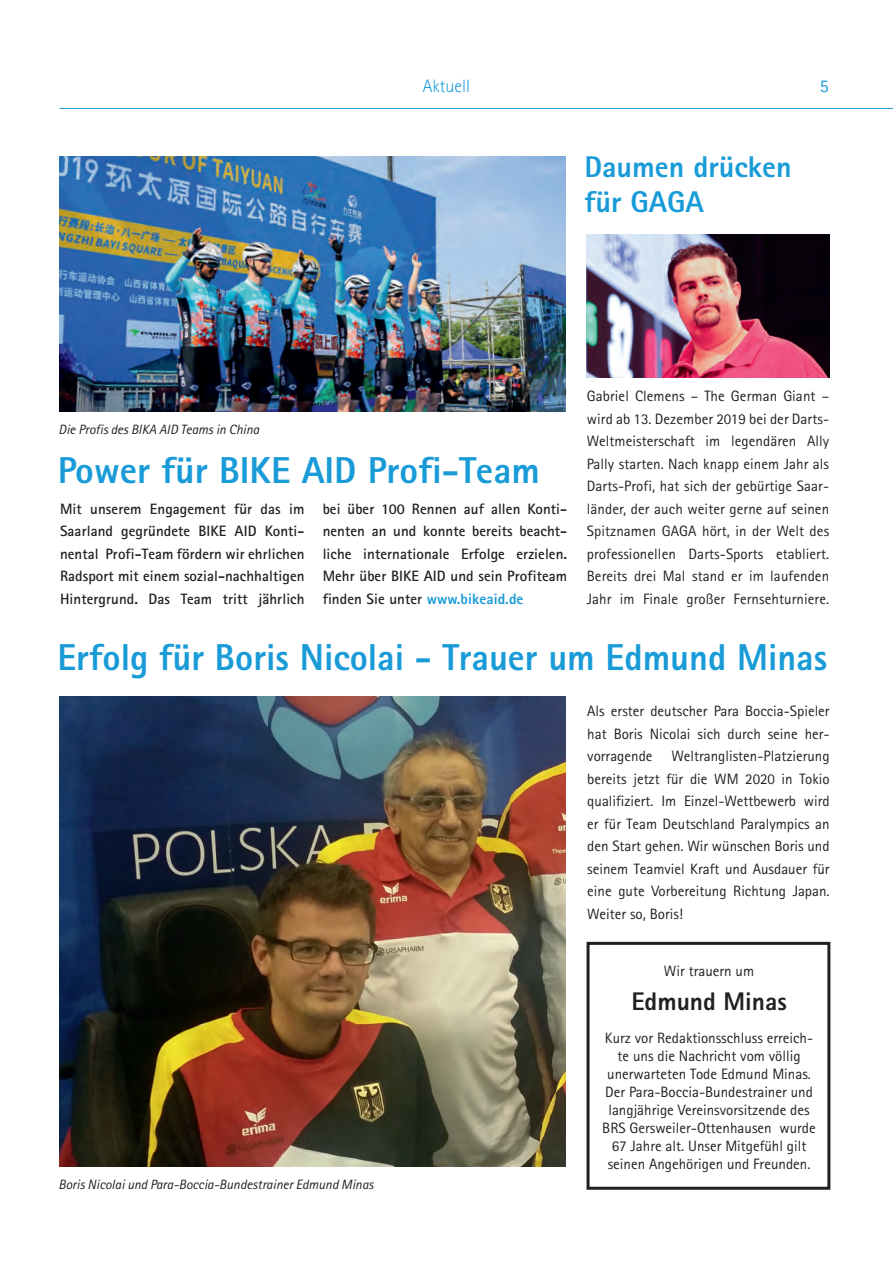
<style>
.page{position:relative;width:893px;height:1263px;background:#fff}
.page>*{position:absolute;margin:0;border:0;box-sizing:border-box;transform-origin:0 0}
.t1{font:800 37.5px "Rotis Sans Serif";color:#199bd8}
.t2{font:800 30px/34.5px "Rotis Sans Serif";color:#199bd8}
.t3{font:800 25.5px "Rotis Sans Serif";color:#231f20}
.t4{font:300 18px "Rotis Sans Serif";color:#199bd8}
.t5{font:18px "Rotis Sans Serif";color:#199bd8}
.t6{font:15px/22.5px "Rotis Sans Serif";color:#231f20;text-align:justify}
.t7{font:700 15px/22.5px "Rotis Sans Serif";letter-spacing:.005em;color:#231f20;text-align:justify}
.t8{font:italic 13.5px "Rotis Sans Serif";color:#231f20}
.s1{font-weight:800;color:#199bd8}
</style>
<div class="page">
<hr style="left:60px;top:108px;width:833px;height:1px;background:#199bd8">
<img style="left:60px;top:157px;width:506px;height:255px">
<img style="left:60px;top:696px;width:506px;height:470px">
<div style="left:586px;top:942px;width:244px;height:248px;border:3px solid #231f20"></div>
<img style="left:587px;top:235px;width:243px;height:142px">
<p class="t4" style="left:423px;top:75px;width:49px">Aktuell</p>
<h2 class="t2" style="left:584px;top:149px;width:209px">Daumen drücken für GAGA</h2>
<p class="t5" style="left:820px;top:75px;width:10px">5</p>
<p class="t8" style="left:59px;top:422px;width:202px">Die Profis des BIKA AID Teams in China</p>
<h1 class="t1" style="left:58px;top:446px;width:483px">Power für BIKE AID Profi-Team</h1>
<p class="t7" style="left:60px;top:497px;width:246px">Mit unserem Engagement für das im Saarland gegründete BIKE AID Konti&shy;nental Profi-Team fördern wir ehrlichen Radsport mit einem sozial-nachhaltigen Hintergrund. Das Team tritt jährlich</p>
<p class="t7" style="left:323px;top:497px;width:246px">bei über 100 Rennen auf allen Konti&shy;nenten an und konnte bereits beacht&shy;liche internationale Erfolge erzielen.<br>Mehr über BIKE AID und sein Profiteam finden Sie unter <span class="s1">www.bikeaid.de</span></p>
<p class="t6" style="left:587px;top:385px;width:244px">Gabriel Clemens – The German Giant – wird ab 13. Dezember 2019 bei der Darts-Weltmeisterschaft im legendären Ally Pally starten. Nach knapp einem Jahr als Darts-Profi, hat sich der gebürtige Saar&shy;länder, der auch weiter gerne auf seinen Spitznamen GAGA hört, in der Welt des professionellen Darts-Sports etabliert.<br>Bereits drei Mal stand er im laufenden Jahr im Finale großer Fernsehturniere.</p>
<h1 class="t1" style="left:57px;top:634px;width:771px">Erfolg für Boris Nicolai - Trauer um Edmund Minas</h1>
<p class="t6" style="left:587px;top:700px;width:244px">Als erster deutscher Para Boccia-Spieler hat Boris Nicolai sich durch seine her&shy;vorragende</p>
<p class="t6" style="left:587px;top:745px;width:244px;text-indent:84px">Weltranglisten-Platzierung bereits jetzt für die WM 2020 in Tokio qualifiziert. Im Einzel-Wettbewerb wird er für Team Deutschland Paralympics an den Start gehen. Wir wünschen Boris und seinem Teamviel Kraft und Ausdauer für eine gute Vorbereitung Richtung Japan.<br>Weiter so, Boris!</p>
<p class="t8" style="left:59px;top:1176px;width:316px">Boris Nicolai und Para-Boccia-Bundestrainer Edmund Minas</p>
<p class="t6" style="left:664px;top:959px;width:92px">Wir trauern um</p>
<h3 class="t3" style="left:631px;top:985px;width:157px">Edmund Minas</h3>
<p class="t6" style="left:602px;top:1029px;width:215px;line-height:18px;text-align:center">Kurz vor Redaktionsschluss erreich&shy;te uns die Nachricht vom völlig unerwarteten Tode Edmund Minas.<br>Der Para-Boccia-Bundestrainer und langjährige Vereinsvorsitzende des BRS Gersweiler-Ottenhausen wurde 67 Jahre alt. Unser Mitgefühl gilt seinen Angehörigen und Freunden.</p>
</div>
